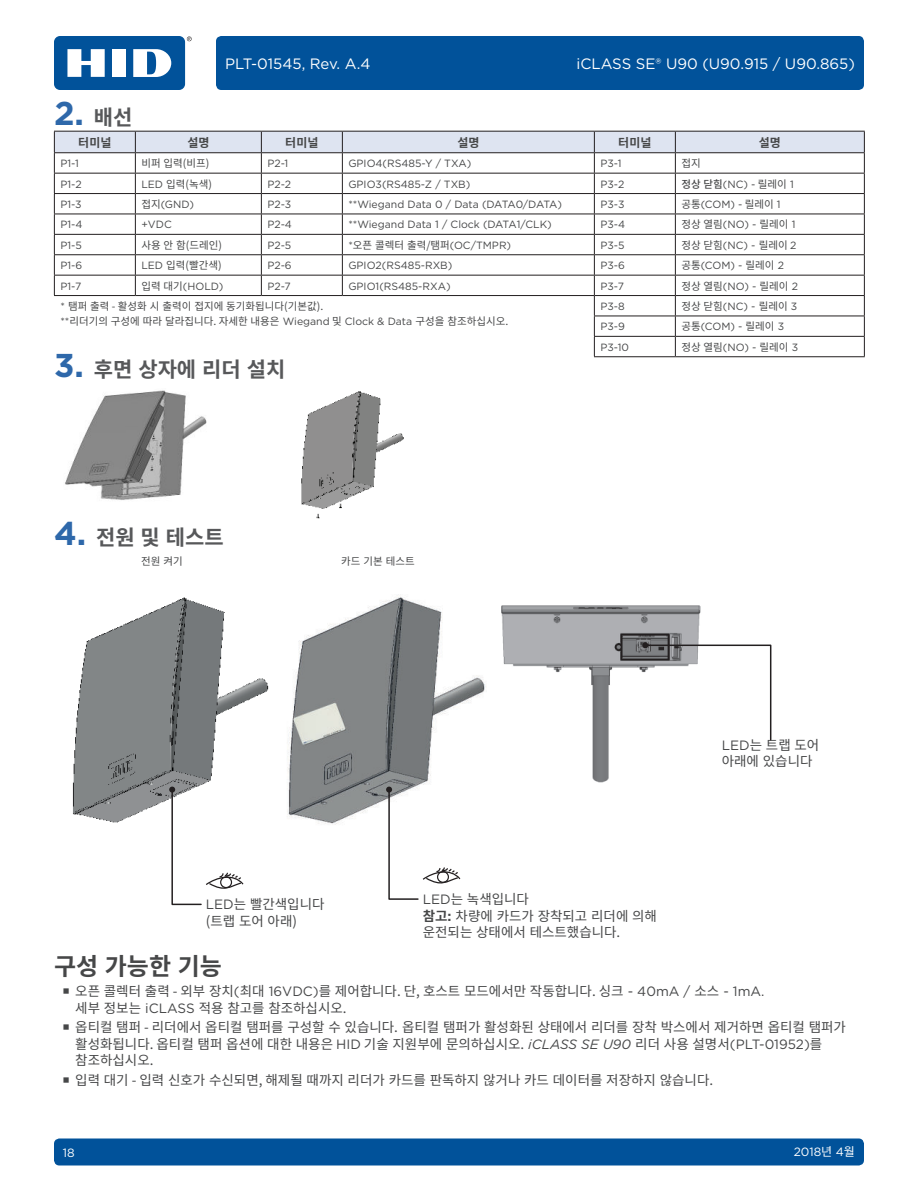
<style>
.page{position:relative;width:918px;height:1188px;background:#fff}
.page>*{position:absolute;margin:0;border:0;box-sizing:border-box;transform-origin:0 0}
.t1{font:700 33px "Gotham";color:#2e68aa}
.t2{font:700 24px "Noto Sans CJ Kkr";color:#464748}
.t3{font:700 21px "Noto Sans CJ Kkr";color:#57585a}
.t4{font:15px "Gotham";color:#fff}
.t5{font:13.5px/16.5px "Noto Sans CJ Kkr";color:#464748}
.t6{font:700 12px "Noto Sans CJ Kkr";color:#464748}
.t7{font:12px "Gotham";color:#fff}
.t8{font:10.5px "Gotham";color:#464748}
.t9{font:10.5px/15px "Noto Sans CJ Kkr";color:#464748}
.s1{font-family:"Noto Sans CJ Kkr";font-size:21px;color:#57585a}
.s2{font-family:"Gotham"}
.s3{font-family:"Noto Sans CJ Kkr";font-weight:500}
.s4{font-family:"Noto Sans CJ Kkr"}
.s5{font-family:"Gotham";font-size:33px;color:#2e68aa}
.s6{font-weight:700}
.s7{font-family:"Gotham";font-weight:700}
.s8{font-family:"Gotham";font-style:italic}
</style>
<div class="page">
<div style="left:216px;top:36px;width:648px;height:54px;background:#01529a;border-radius:5px"></div>
<div style="left:54px;top:1138px;width:810px;height:27px;background:#01529a;border-radius:5px"></div>
<svg style="left:187px;top:36px;width:5px;height:5px"></svg>
<div style="left:54px;top:36px;width:131px;height:54px;background:#01529a;border-radius:6px"></div>
<div style="left:112px;top:49px;width:14px;height:28px;background:#fff"></div>
<svg style="left:67px;top:49px;width:38px;height:28px"></svg>
<svg style="left:133px;top:49px;width:38px;height:28px"></svg>
<svg style="left:54px;top:131px;width:811px;height:225px"></svg>
<hr style="left:594px;top:356px;width:81px;height:1px;background:#231f20">
<hr style="left:675px;top:356px;width:190px;height:1px;background:#231f20">
<img style="left:65px;top:390px;width:142px;height:110px">
<img style="left:301px;top:391px;width:103px;height:128px">
<img style="left:501px;top:605px;width:200px;height:178px">
<img style="left:72px;top:597px;width:197px;height:226px">
<img style="left:287px;top:596px;width:199px;height:229px">
<svg style="left:642px;top:642px;width:130px;height:99px"></svg>
<svg style="left:169px;top:787px;width:76px;height:119px"></svg>
<svg style="left:386px;top:787px;width:76px;height:113px"></svg>
<p class="t4" style="left:225px;top:57px;width:147px">PLT-01545, Rev. A.4</p>
<p class="t4" style="left:576px;top:57px;width:280px">iCLASS SE® U90 (U90.915 / U90.865)</p>
<h1 class="t1" style="left:54px;top:98px;width:80px">2. <span class="s1">배선</span></h1>
<p class="t6" style="left:78px;top:136px;width:35px">터미널</p>
<p class="t6" style="left:187px;top:136px;width:24px">설명</p>
<p class="t6" style="left:285px;top:136px;width:35px">터미널</p>
<p class="t6" style="left:457px;top:136px;width:24px">설명</p>
<p class="t6" style="left:618px;top:136px;width:35px">터미널</p>
<p class="t6" style="left:759px;top:136px;width:24px">설명</p>
<p class="t8" style="left:60px;top:159px;width:20px">P1-1</p>
<p class="t9" style="left:141px;top:156px;width:69px">비퍼 입력(비프)</p>
<p class="t8" style="left:267px;top:159px;width:23px">P2-1</p>
<p class="t8" style="left:348px;top:159px;width:125px">GPIO4(RS485-Y / TXA)</p>
<p class="t8" style="left:600px;top:159px;width:23px">P3-1</p>
<p class="t9" style="left:681px;top:156px;width:21px">접지</p>
<p class="t8" style="left:60px;top:179px;width:23px">P1-2</p>
<p class="t9" style="left:141px;top:176px;width:72px"><span class="s2">LED</span> 입력(녹색)</p>
<p class="t8" style="left:267px;top:179px;width:25px">P2-2</p>
<p class="t8" style="left:348px;top:179px;width:124px">GPIO3(RS485-Z / TXB)</p>
<p class="t8" style="left:600px;top:179px;width:26px">P3-2</p>
<p class="t8" style="left:681px;top:179px;width:114px"><span class="s3">정상 닫힘</span>(NC) - <span class="s4">릴레이</span> 1</p>
<p class="t8" style="left:60px;top:200px;width:23px">P1-3</p>
<p class="t8" style="left:141px;top:200px;width:54px"><span class="s4">접지</span>(GND)</p>
<p class="t8" style="left:267px;top:200px;width:25px">P2-3</p>
<p class="t8" style="left:348px;top:200px;width:215px">**Wiegand Data 0 / Data (DATA0/DATA)</p>
<p class="t8" style="left:600px;top:200px;width:26px">P3-3</p>
<p class="t8" style="left:681px;top:200px;width:101px"><span class="s4">공통</span>(COM) - <span class="s4">릴레이</span> 1</p>
<p class="t8" style="left:60px;top:220px;width:24px">P1-4</p>
<p class="t8" style="left:141px;top:220px;width:32px">+VDC</p>
<p class="t8" style="left:267px;top:220px;width:26px">P2-4</p>
<p class="t8" style="left:348px;top:220px;width:205px">**Wiegand Data 1 / Clock (DATA1/CLK)</p>
<p class="t8" style="left:600px;top:220px;width:26px">P3-4</p>
<p class="t9" style="left:681px;top:217px;width:116px">정상 열림<span class="s2">(NO) -</span> 릴레이 <span class="s2">1</span></p>
<p class="t8" style="left:60px;top:240px;width:23px">P1-5</p>
<p class="t9" style="left:141px;top:238px;width:82px">사용 안 함(드레인)</p>
<p class="t8" style="left:267px;top:240px;width:26px">P2-5</p>
<p class="t8" style="left:348px;top:240px;width:164px">*<span class="s4">오픈 콜렉터 출력/탬퍼</span>(OC/TMPR)</p>
<p class="t8" style="left:600px;top:240px;width:26px">P3-5</p>
<p class="t9" style="left:681px;top:238px;width:116px">정상 닫힘<span class="s2">(NC) -</span> 릴레이 <span class="s2">2</span></p>
<p class="t8" style="left:60px;top:261px;width:23px">P1-6</p>
<p class="t9" style="left:141px;top:258px;width:82px"><span class="s2">LED</span> 입력(빨간색)</p>
<p class="t8" style="left:267px;top:261px;width:26px">P2-6</p>
<p class="t8" style="left:348px;top:261px;width:106px">GPIO2(RS485-RXB)</p>
<p class="t8" style="left:600px;top:261px;width:26px">P3-6</p>
<p class="t8" style="left:681px;top:261px;width:104px"><span class="s4">공통</span>(COM) - <span class="s4">릴레이</span> 2</p>
<p class="t8" style="left:60px;top:281px;width:22px">P1-7</p>
<p class="t8" style="left:141px;top:281px;width:83px"><span class="s4">입력 대기</span>(HOLD)</p>
<p class="t8" style="left:267px;top:281px;width:25px">P2-7</p>
<p class="t8" style="left:348px;top:281px;width:104px">GPIO1(RS485-RXA)</p>
<p class="t8" style="left:600px;top:281px;width:25px">P3-7</p>
<p class="t9" style="left:681px;top:278px;width:118px">정상 열림<span class="s2">(NO) -</span> 릴레이 <span class="s2">2</span></p>
<p class="t9" style="left:60px;top:299px;width:449px"><span class="s2">*</span> 탬퍼 출력 - 활성화 시 출력이 접지에 동기화됩니다(기본값).<br><span class="s2">**</span> 리더기의 구성에 따라 달라집니다. 자세한 내용은 <span class="s2">Wiegand</span> 및 <span class="s2">Clock &amp; Data</span> 구성을 참조하십시오.</p>
<p class="t8" style="left:600px;top:302px;width:26px">P3-8</p>
<p class="t9" style="left:681px;top:299px;width:117px">정상 닫힘<span class="s2">(NC) -</span> 릴레이 <span class="s2">3</span></p>
<p class="t8" style="left:600px;top:322px;width:26px">P3-9</p>
<p class="t8" style="left:681px;top:322px;width:104px"><span class="s4">공통</span>(COM) - <span class="s4">릴레이</span> 3</p>
<p class="t8" style="left:600px;top:342px;width:30px">P3-10</p>
<p class="t9" style="left:681px;top:340px;width:118px">정상 열림<span class="s2">(NO) -</span> 릴레이 <span class="s2">3</span></p>
<h3 class="t3" style="left:54px;top:357px;width:233px"><span class="s5">3.</span> 후면 상자에 리더 설치</h3>
<h3 class="t3" style="left:54px;top:525px;width:171px"><span class="s5">4.</span> 전원 및 테스트</h3>
<p class="t9" style="left:141px;top:554px;width:43px">전원 켜기</p>
<p class="t9" style="left:341px;top:554px;width:75px">카드 기본 테스트</p>
<p class="t5" style="left:206px;top:897px;width:120px"><span class="s2">LED</span>는 빨간색입니다 (트랩 도어 아래)</p>
<p class="t5" style="left:423px;top:891px;width:236px"><span class="s2">LED</span>는 녹색입니다<br><span class="s6">참고</span><span class="s7">:</span> 차량에 카드가 장착되고 리더에 의해 운전되는 상태에서 테스트했습니다.</p>
<p class="t5" style="left:722px;top:737px;width:99px"><span class="s2">LED</span>는 트랩 도어 아래에 있습니다</p>
<h2 class="t2" style="left:54px;top:953px;width:169px">구성 가능한 기능</h2>
<p class="t5" style="left:75px;top:983px;width:691px">오픈 콜렉터 출력 - 외부 장치<span class="s2">(</span>최대 <span class="s2">16VDC)</span>를 제어합니다. 단, 호스트 모드에서만 작동합니다. 싱크 <span class="s2">- 40mA /</span> 소스 <span class="s2">- 1mA. </span>세부 정보는 <span class="s2">iCLASS</span> 적용 참고를 참조하십시오.</p>
<p class="t5" style="left:75px;top:1020px;width:772px">옵티컬 탬퍼 - 리더에서 옵티컬 탬퍼를 구성할 수 있습니다. 옵티컬 탬퍼가 활성화된 상태에서 리더를 장착 박스에서 제거하면 옵티컬 탬퍼가 활성화됩니다. 옵티컬 탬퍼 옵션에 대한 내용은 <span class="s2">HID</span> 기술 지원부에 문의하십시오. <span class="s8">iCLASS SE U90</span> 리더 사용 설명서<span class="s2">(PLT-01952)</span>를 참조하십시오.</p>
<p class="t5" style="left:75px;top:1072px;width:639px">입력 대기 - 입력 신호가 수신되면, 해제될 때까지 리더가 카드를 판독하지 않거나 카드 데이터를 저장하지 않습니다.</p>
<p class="t7" style="left:63px;top:1147px;width:13px">18</p>
<p class="t7" style="left:794px;top:1147px;width:63px">2018<span class="s4">년</span> 4<span class="s4">월</span></p>
</div>
